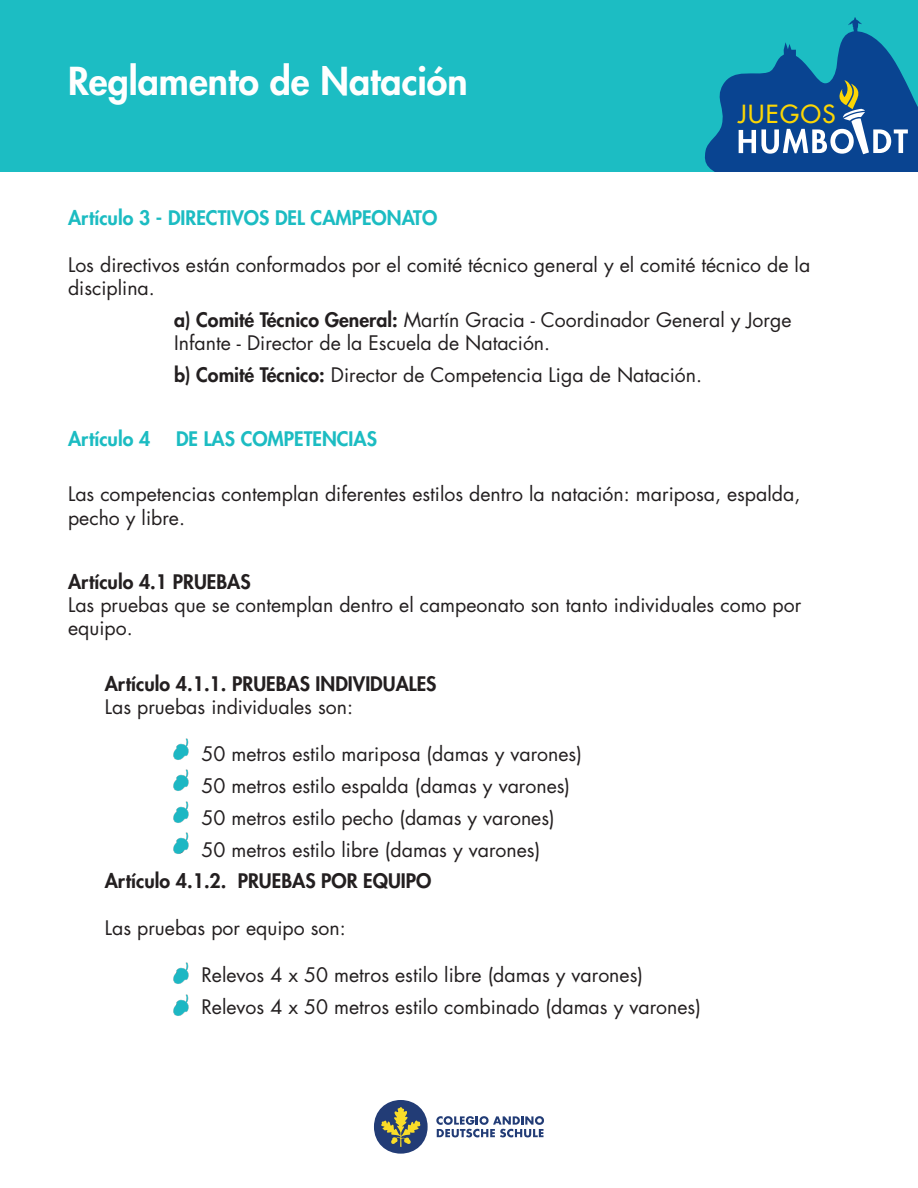
<style>
.page{position:relative;width:918px;height:1188px;background:#fff}
.page>*{position:absolute;margin:0;border:0;box-sizing:border-box;transform-origin:0 0}
.t1{font:800 37.5px "Futura Std";color:#fff}
.t2{font:500 24.3px "Futura Std";letter-spacing:.065em;color:#fbd605}
.t3{font:19.5px/23.4px "Futura Std";color:#231f20}
.t4{font:800 19.5px "Futura Std";color:#231f20}
.t5{font:800 19.5px "Futura Std";color:#1cbcc2}
.s1{font-weight:800}
</style>
<div class="page">
<div style="left:0;top:0;width:918px;height:171px;background:#1cbdc3"></div>
<svg style="left:704px;top:17px;width:214px;height:154px"></svg>
<svg style="left:436px;top:1116px;width:108px;height:21px"></svg>
<div style="left:374px;top:1100px;width:54px;height:54px;background:#223c76;border-radius:50%"></div>
<svg style="left:381px;top:1107px;width:39px;height:40px"></svg>
<img style="left:173px;top:738px;width:16px;height:22px">
<img style="left:173px;top:769px;width:16px;height:22px">
<img style="left:173px;top:801px;width:16px;height:22px">
<img style="left:173px;top:962px;width:16px;height:22px">
<img style="left:173px;top:832px;width:16px;height:22px">
<img style="left:173px;top:994px;width:16px;height:22px">
<h1 class="t1" style="left:68px;top:57px;width:401px">Reglamento de Natación</h1>
<p class="t2" style="left:738px;top:99px;width:99px">JUEGOS</p>
<p class="t5" style="left:68px;top:205px;width:371px">Artículo 3 - DIRECTIVOS DEL CAMPEONATO</p>
<p class="t3" style="left:68px;top:253px;width:744px">Los directivos están conformados por el comité técnico general y el comité técnico de la disciplina.</p>
<p class="t3" style="left:174px;top:308px;width:619px"><span class="s1">a) Comité Técnico General:</span> Martín Gracia - Coordinador General y Jorge<br>Infante - Director de la Escuela de Natación.</p>
<p class="t3" style="left:174px;top:364px;width:529px"><span class="s1">b) Comité Técnico:</span> Director de Competencia Liga de Natación.</p>
<p class="t5" style="left:68px;top:427px;width:84px">Artículo 4</p>
<p class="t5" style="left:176px;top:427px;width:202px">DE LAS COMPETENCIAS</p>
<p class="t3" style="left:68px;top:483px;width:734px">Las competencias contemplan diferentes estilos dentro la natación: mariposa, espalda, pecho y libre.</p>
<p class="t4" style="left:68px;top:569px;width:184px">Artículo 4.1 PRUEBAS</p>
<p class="t3" style="left:68px;top:593px;width:735px">Las pruebas que se contemplan dentro el campeonato son tanto individuales como por equipo.</p>
<p class="t4" style="left:105px;top:671px;width:333px">Artículo 4.1.1. PRUEBAS INDIVIDUALES</p>
<p class="t3" style="left:105px;top:695px;width:250px">Las pruebas individuales son:</p>
<p class="t3" style="left:174px;top:742px;width:409px">• 50 metros estilo mariposa (damas y varones)</p>
<p class="t3" style="left:174px;top:774px;width:397px">• 50 metros estilo espalda (damas y varones)</p>
<p class="t3" style="left:174px;top:806px;width:382px">• 50 metros estilo pecho (damas y varones)</p>
<p class="t3" style="left:174px;top:838px;width:368px">• 50 metros estilo libre (damas y varones)</p>
<p class="t4" style="left:105px;top:869px;width:328px">Artículo 4.1.2. PRUEBAS POR EQUIPO</p>
<p class="t3" style="left:105px;top:917px;width:243px">Las pruebas por equipo son:</p>
<p class="t3" style="left:174px;top:963px;width:470px">• Relevos 4 x 50 metros estilo libre (damas y varones)</p>
<p class="t3" style="left:174px;top:995px;width:528px">• Relevos 4 x 50 metros estilo combinado (damas y varones)</p>
</div>
